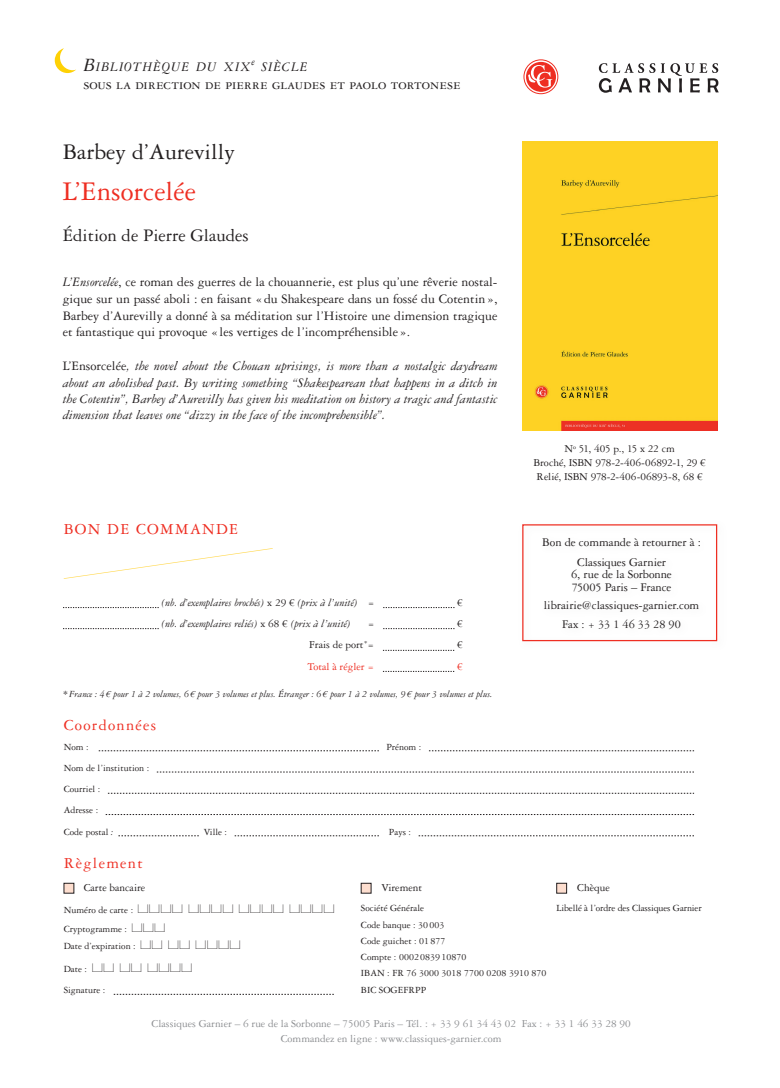
<style>
.page{position:relative;width:780px;height:1088px;background:#fff}
.page>*{position:absolute;margin:0;border:0;box-sizing:border-box;transform-origin:0 0}
.t1{font:28.75px "Garamond 3 LT Pro";color:#ee2e22}
.t2{font:23.75px "Garamond 3 LT Pro";color:#231f20}
.t3{font:18.75px "Garamond 3 LT Pro";color:#231f20}
.t4{font:16.25px "Garamond 3 LT Pro";letter-spacing:.08em;color:#ee2e22}
.t5{font:15px "Garamond 3 LT Pro";letter-spacing:.005em;color:#231f20}
.t6{font:italic 14px "Garamond 3 LT Pro";letter-spacing:.05em;color:#231f20}
.t7{font:italic 13.75px/16.2px "Garamond 3 LT Pro";color:#231f20;text-align:justify}
.t8{font:13.75px/16.9px "Garamond 3 LT Pro";color:#231f20;text-align:justify}
.t9{font:12.5px/19.6px "Garamond 3 LT Pro";color:#231f20;text-align:center}
.t10{font:italic 11.62px "Garamond 3 LT Pro";color:#231f20}
.t11{font:11.25px/13.5px "Garamond 3 LT Pro";color:#231f20;text-align:center}
.t12{font:11.25px/15px "Garamond 3 LT Pro";color:#8c8e91;text-align:center}
.t13{font:italic 11.25px "Garamond 3 LT Pro";color:#231f20}
.t14{font:11.25px "Casesaremplir Roman";letter-spacing:.12em;color:#231f20;scale:1.15 1}
.t15{font:11.25px "Garamond 3 LT Pro";color:#ee2e22}
.t16{font:10px/16.2px "Garamond 3 LT Pro";color:#231f20}
.t17{font:italic 10px "Garamond 3 LT Pro";color:#231f20}
.s1{font-size:20px}
.s2{font-style:italic}
.s3{font-style:normal}
.s4{font-family:"Garamond 3 LT Pro";font-size:10px}
.s5{font-family:"Casesaremplir Roman";font-size:11.25px}
</style>
<div class="page">
<div style="left:64px;top:883px;width:10px;height:10px;background:#fddecf"></div>
<div style="left:64px;top:883px;width:10px;height:10px;border:1px solid #231f20"></div>
<div style="left:556px;top:883px;width:10px;height:10px;background:#fddecf"></div>
<div style="left:556px;top:883px;width:11px;height:10px;border:1px solid #231f20"></div>
<div style="left:361px;top:883px;width:10px;height:10px;background:#fddecf"></div>
<div style="left:361px;top:883px;width:10px;height:10px;border:1px solid #231f20"></div>
<svg style="left:99px;top:750px;width:280px;height:1px"></svg>
<svg style="left:429px;top:750px;width:265px;height:1px"></svg>
<svg style="left:157px;top:772px;width:537px;height:1px"></svg>
<svg style="left:108px;top:793px;width:586px;height:1px"></svg>
<svg style="left:106px;top:814px;width:588px;height:1px"></svg>
<svg style="left:118px;top:835px;width:81px;height:1px"></svg>
<svg style="left:235px;top:835px;width:144px;height:1px"></svg>
<svg style="left:418px;top:835px;width:276px;height:1px"></svg>
<img style="left:522px;top:524px;width:196px;height:118px">
<div style="left:522px;top:524px;width:195px;height:117px;border:1px solid #ee2e22"></div>
<svg style="left:114px;top:994px;width:220px;height:1px"></svg>
<svg style="left:64px;top:548px;width:209px;height:31px"></svg>
<div style="left:526px;top:63px;width:29px;height:28px;background:#ee2e22;border-radius:50%"></div>
<div style="left:526px;top:62px;width:30px;height:30px;border:1px solid #ee2e22;border-radius:50%"></div>
<svg style="left:527px;top:65px;width:25px;height:23px"></svg>
<div style="left:523px;top:60px;width:35px;height:34px;border:1px solid #ee2e22;border-radius:50%"></div>
<svg style="left:599px;top:63px;width:119px;height:30px"></svg>
<svg style="left:55px;top:48px;width:21px;height:25px"></svg>
<svg style="left:383px;top:650px;width:71px;height:1px"></svg>
<svg style="left:383px;top:671px;width:71px;height:1px"></svg>
<svg style="left:63px;top:607px;width:96px;height:1px"></svg>
<svg style="left:383px;top:607px;width:71px;height:1px"></svg>
<svg style="left:63px;top:628px;width:96px;height:1px"></svg>
<svg style="left:383px;top:628px;width:71px;height:1px"></svg>
<div style="left:522px;top:141px;width:195px;height:290px;background:#fed224"></div>
<p class="t6" style="left:83px;top:59px;width:169px"><span class="s1">B</span>IBLIOTHÈQUE DU XIX</p>
<p class="t10" style="left:251px;top:55px;width:5px">e</p>
<p class="t6" style="left:261px;top:59px;width:48px">SIÈCLE</p>
<p class="t5" style="left:83px;top:76px;width:378px">sous la direction de pierre glaudes et paolo tortonese</p>
<h2 class="t2" style="left:63px;top:138px;width:174px">Barbey d’Aurevilly</h2>
<h1 class="t1" style="left:63px;top:176px;width:135px">L’Ensorcelée</h1>
<h3 class="t3" style="left:63px;top:225px;width:187px">Édition de Pierre Glaudes</h3>
<p class="t8" style="left:63px;top:273px;width:436px"><span class="s2">L’Ensorcelée</span>, ce roman des guerres de la chouannerie, est plus qu’une rêverie nostal&shy;gique sur un passé aboli : en faisant « du Shakespeare dans un fossé du Cotentin », Barbey d’Aurevilly a donné à sa méditation sur l’Histoire une dimension tragique et fantastique qui provoque « les vertiges de l’incompréhensible ».</p>
<p class="t7" style="left:63px;top:358px;width:436px"><span class="s3">L’Ensorcelée</span>, the novel about the Chouan uprisings, is more than a nostalgic daydream about an abolished past. By writing something “Shakespearean that happens in a ditch in the Cotentin”, Barbey d’Aurevilly has given his meditation on history a tragic and fantastic dimension that leaves one “dizzy in the face of the incomprehensible”.</p>
<p class="t4" style="left:64px;top:520px;width:176px">BON DE COMMANDE</p>
<p class="t13" style="left:161px;top:596px;width:214px">(nb. d’exemplaires brochés) <span class="s3">x 29 €</span> (prix à l’unité) <span class="s3">=</span></p>
<p class="t11" style="left:457px;top:595px;width:7px">€</p>
<p class="t13" style="left:161px;top:617px;width:191px">(nb. d’exemplaires reliés) <span class="s3">x 68 €</span> (prix à l’unité)</p>
<p class="t11" style="left:367px;top:616px;width:8px">=</p>
<p class="t11" style="left:457px;top:616px;width:7px">€</p>
<p class="t11" style="left:309px;top:638px;width:66px">Frais de port <sup>*</sup>=</p>
<p class="t11" style="left:457px;top:638px;width:7px">€</p>
<p class="t15" style="left:307px;top:660px;width:68px">Total à régler =</p>
<p class="t15" style="left:457px;top:660px;width:7px">€</p>
<p class="t17" style="left:63px;top:688px;width:431px">* France : 4 € pour 1 à 2 volumes, 6 € pour 3 volumes et plus. Étranger : 6 € pour 1 à 2 volumes, 9 € pour 3 volumes et plus.</p>
<p class="t4" style="left:64px;top:716px;width:94px">Coordonnées</p>
<p class="t16" style="left:64px;top:738px;width:26px">Nom :</p>
<p class="t16" style="left:386px;top:738px;width:36px">Prénom :</p>
<p class="t16" style="left:64px;top:757px;width:87px;line-height:21.2px">Nom de l’institution :<br>Courriel :<br>Adresse :<br>Code postal <span class="s2">:</span></p>
<p class="t16" style="left:204px;top:823px;width:25px">Ville :</p>
<p class="t16" style="left:389px;top:823px;width:24px">Pays :</p>
<p class="t4" style="left:64px;top:854px;width:81px">Règlement</p>
<p class="t11" style="left:533px;top:442px;width:174px">N <sup>o</sup> 51, 405 p., 15 x 22 cm<br>Broché, ISBN 978-2-406-06892-1, 29 €<br>Relié, ISBN 978-2-406-06893-8, 68 €</p>
<p class="t9" style="left:542px;top:532px;width:160px">Bon de commande à retourner à :<br>Classiques Garnier</p>
<p class="t9" style="left:571px;top:568px;width:102px;line-height:12.5px;text-align:left">6, rue de la Sorbonne<br>75005 Paris – France</p>
<p class="t9" style="left:543px;top:596px;width:157px;line-height:18.5px">librairie@classiques-garnier.com<br>Fax : + 33 1 46 33 28 90</p>
<p class="t11" style="left:84px;top:881px;width:63px">Carte bancaire</p>
<p class="t14" style="left:64px;top:905px;width:236px"><span class="s4">Numéro de carte :</span> ffff ffff ffff ffff</p>
<p class="t16" style="left:64px;top:921px;width:178px">Cryptogramme : <span class="s5">fff<br></span>Date d’expiration : <span class="s5">ff ff ffff</span></p>
<p class="t14" style="left:64px;top:963px;width:113px"><span class="s4">Date :</span> ff ff ffff</p>
<p class="t16" style="left:64px;top:982px;width:43px">Signature :</p>
<p class="t11" style="left:381px;top:880px;width:42px">Virement</p>
<p class="t16" style="left:361px;top:900px;width:187px">Société Générale<br>Code banque : 30 003<br>Code guichet : 01 877<br>Compte : 0002 0839 10870<br>IBAN : FR 76 3000 3018 7700 0208 3910 870<br>BIC SOGEFRPP</p>
<p class="t11" style="left:577px;top:881px;width:34px">Chèque</p>
<p class="t16" style="left:556px;top:900px;width:147px">Libellé à l’ordre des Classiques Garnier</p>
<p class="t12" style="left:151px;top:1016px;width:481px">Classiques Garnier – 6 rue de la Sorbonne – 75005 Paris – Tél. : + 33 9 61 34 43 02 Fax : + 33 1 46 33 28 90<br>Commandez en ligne : www.classiques-garnier. com</p>
</div>
